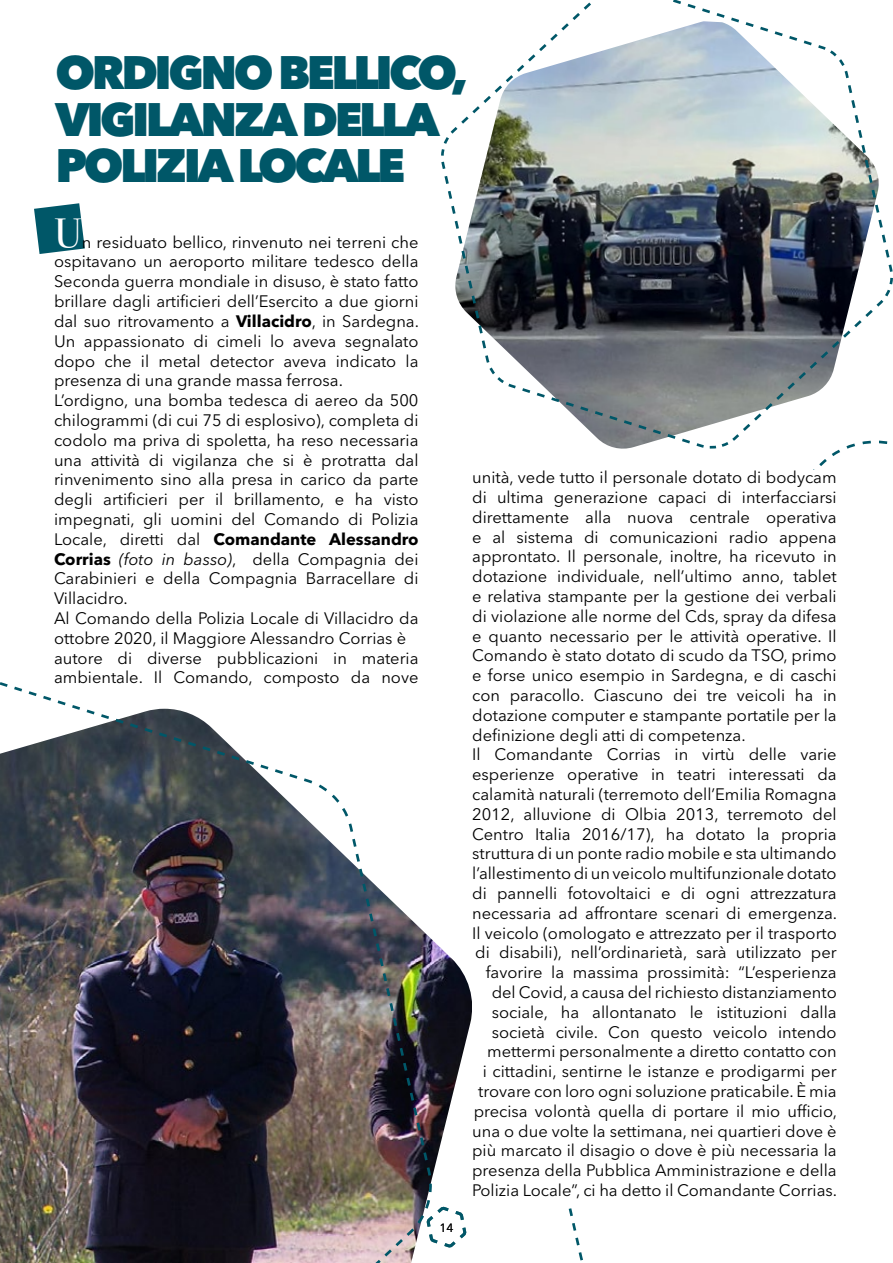
<style>
.page{position:relative;width:893px;height:1263px;background:#fff}
.page>*{position:absolute;margin:0;border:0;box-sizing:border-box;transform-origin:0 0}
.t1{font:800 46.5px/46.5px "Avenir Next LT Pro";letter-spacing:-.075em;color:#005768}
.t2{font:42px "Bodoni Svty Two ITCTT Book";color:#fff}
.t3{font:16.5px/19.8px "Avenir Next LT Pro";color:#000}
.t4{font:12px "Avenir Next";color:#000}
.s1{font-weight:700}
.s2{font-style:italic}
</style>
<div class="page">
<img style="left:433px;top:941px;width:39px;height:233px">
<svg style="left:433px;top:1206px;width:34px;height:42px"></svg>
<img style="left:0;top:682px;width:433px;height:581px">
<svg style="left:441px;top:0;width:452px;height:450px"></svg>
<svg style="left:34px;top:203px;width:51px;height:51px"></svg>
<h1 class="t1" style="left:55px;top:49px;width:414px">ORDIGNO BELLICO,<br>VIGILANZA DELLA<br>POLIZIA LOCALE</h1>
<h2 class="t2" style="left:54px;top:208px;width:29px">U</h2>
<p class="t3" style="left:54px;top:232px;width:367px;text-indent:28px">n residuato bellico, rinvenuto nei terreni che ospitavano un aeroporto militare tedesco della Seconda guerra mondiale in disuso, è stato fatto brillare dagli artificieri dell’Esercito a due giorni dal suo ritrovamento a <span class="s1">Villacidro</span>, in Sardegna.<br>Un appassionato di cimeli lo aveva segnalato dopo che il metal detector aveva indicato la presenza di una grande massa ferrosa.<br>L’ordigno, una bomba tedesca di aereo da 500 chilogrammi (di cui 75 di esplosivo), completa di codolo ma priva di spoletta, ha reso necessaria una attività di vigilanza che si è protratta dal rinvenimento sino alla presa in carico da parte degli artificieri per il brillamento, e ha visto impegnati, gli uomini del Comando di Polizia Locale, diretti dal <span class="s1">Comandante Alessandro Corrias</span> <span class="s2">(foto in basso)</span>, della Compagnia dei Carabinieri e della Compagnia Barracellare di Villacidro.<br>Al Comando della Polizia Locale di Villacidro da ottobre 2020, il Maggiore Alessandro Corrias è autore di diverse pubblicazioni in materia ambientale. Il Comando, composto da nove</p>
<p class="t4" style="left:439px;top:1217px;width:15px">14</p>
<p class="t3" style="left:472px;top:467px;width:366px">unità, vede tutto il personale dotato di bodycam</p>
<p class="t3" style="left:472px;top:487px;width:366px">di ultima generazione capaci di interfacciarsi</p>
<p class="t3" style="left:472px;top:507px;width:366px">direttamente alla nuova centrale operativa</p>
<p class="t3" style="left:472px;top:527px;width:366px">e al sistema di comunicazioni radio appena</p>
<p class="t3" style="left:472px;top:547px;width:366px">approntato. Il personale, inoltre, ha ricevuto in</p>
<p class="t3" style="left:472px;top:566px;width:366px">dotazione individuale, nell’ultimo anno, tablet</p>
<p class="t3" style="left:472px;top:586px;width:366px">e relativa stampante per la gestione dei verbali</p>
<p class="t3" style="left:472px;top:606px;width:366px">di violazione alle norme del Cds, spray da difesa</p>
<p class="t3" style="left:472px;top:626px;width:366px">e quanto necessario per le attività operative. Il</p>
<p class="t3" style="left:472px;top:646px;width:366px">Comando è stato dotato di scudo da TSO, primo</p>
<p class="t3" style="left:472px;top:665px;width:366px">e forse unico esempio in Sardegna, e di caschi</p>
<p class="t3" style="left:472px;top:685px;width:366px">con paracollo. Ciascuno dei tre veicoli ha in</p>
<p class="t3" style="left:472px;top:705px;width:366px">dotazione computer e stampante portatile per la</p>
<p class="t3" style="left:472px;top:725px;width:275px">definizione degli atti di competenza.</p>
<p class="t3" style="left:472px;top:745px;width:366px">Il Comandante Corrias in virtù delle varie</p>
<p class="t3" style="left:472px;top:764px;width:366px">esperienze operative in teatri interessati da</p>
<p class="t3" style="left:472px;top:784px;width:366px">calamità naturali (terremoto dell’Emilia Romagna</p>
<p class="t3" style="left:472px;top:804px;width:366px">2012, alluvione di Olbia 2013, terremoto del</p>
<p class="t3" style="left:472px;top:824px;width:366px">Centro Italia 2016/17), ha dotato la propria</p>
<p class="t3" style="left:472px;top:844px;width:366px">struttura di un ponte radio mobile e sta ultimando</p>
<p class="t3" style="left:472px;top:863px;width:366px">l’allestimento di un veicolo multifunzionale dotato</p>
<p class="t3" style="left:472px;top:883px;width:366px">di pannelli fotovoltaici e di ogni attrezzatura</p>
<p class="t3" style="left:472px;top:903px;width:366px">necessaria ad affrontare scenari di emergenza.</p>
<p class="t3" style="left:472px;top:923px;width:366px">Il veicolo (omologato e attrezzato per il trasporto</p>
<p class="t3" style="left:475px;top:943px;width:363px">di disabili), nell’ordinarietà, sarà utilizzato per</p>
<p class="t3" style="left:486px;top:962px;width:353px">favorire la massima prossimità: “L’esperienza</p>
<p class="t3" style="left:492px;top:982px;width:347px">del Covid, a causa del richiesto distanziamento</p>
<p class="t3" style="left:492px;top:1002px;width:347px">sociale, ha allontanato le istituzioni dalla</p>
<p class="t3" style="left:492px;top:1022px;width:346px">società civile. Con questo veicolo intendo</p>
<p class="t3" style="left:487px;top:1042px;width:351px">mettermi personalmente a diretto contatto con</p>
<p class="t3" style="left:483px;top:1061px;width:355px">i cittadini, sentirne le istanze e prodigarmi per</p>
<p class="t3" style="left:478px;top:1081px;width:360px">trovare con loro ogni soluzione praticabile. È mia</p>
<p class="t3" style="left:474px;top:1101px;width:365px">precisa volontà quella di portare il mio ufficio,</p>
<p class="t3" style="left:472px;top:1121px;width:366px">una o due volte la settimana, nei quartieri dove è</p>
<p class="t3" style="left:472px;top:1141px;width:366px">più marcato il disagio o dove è più necessaria la</p>
<p class="t3" style="left:472px;top:1160px;width:366px">presenza della Pubblica Amministrazione e della</p>
<p class="t3" style="left:472px;top:1180px;width:366px">Polizia Locale”, ci ha detto il Comandante Corrias.</p>
</div>
